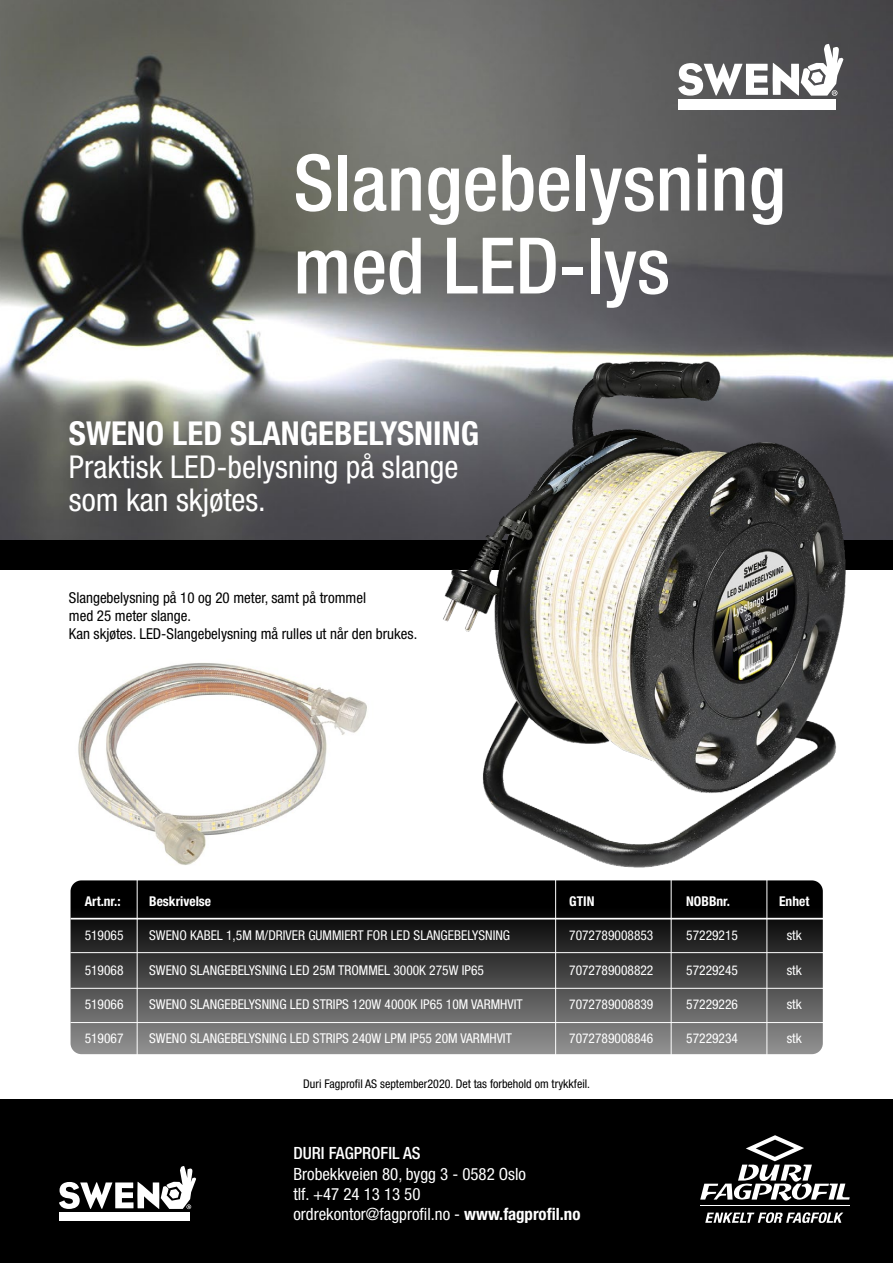
<style>
.page{position:relative;width:893px;height:1263px;background:#fff}
.page>*{position:absolute;margin:0;border:0;box-sizing:border-box;transform-origin:0 0}
.t1{font:500 condensed 78px/82.9px "Helvetica Neue";color:#fff}
.t2{font:700 condensed 33px "Helvetica Neue";color:#fff}
.t3{font:condensed 31.5px/33px "Helvetica Neue";color:#fff}
.t4{font:condensed 16.95px/20.2px "Helvetica Neue";color:#fff}
.t5{font:500 condensed 16.95px "Helvetica Neue";color:#fff}
.t6{font:condensed 15px/18px "Helvetica Neue";color:#000}
.t7{font:condensed 13.5px "Helvetica Neue";color:#fff}
.t8{font:700 condensed 13.5px "Helvetica Neue";color:#fff}
.t9{font:condensed 12px "Helvetica Neue";color:#000}
.s1{font-weight:700}
</style>
<div class="page">
<img style="left:0;top:0;width:893px;height:540px">
<div style="left:0;top:1099px;width:893px;height:164px;background:#000"></div>
<hr style="left:700px;top:1205px;width:150px;height:1px;background:#fff">
<svg style="left:700px;top:1135px;width:150px;height:65px"></svg>
<svg style="left:705px;top:1212px;width:138px;height:11px"></svg>
<img style="left:78px;top:663px;width:289px;height:202px">
<div style="left:679px;top:99px;width:157px;height:11px;background:#fff"></div>
<svg style="left:678px;top:44px;width:165px;height:52px"></svg>
<div style="left:60px;top:1212px;width:130px;height:9px;background:#fff"></div>
<svg style="left:59px;top:1166px;width:137px;height:43px"></svg>
<div style="left:0;top:540px;width:893px;height:30px;background:#000"></div>
<img style="left:406px;top:347px;width:487px;height:521px">
<div style="left:71px;top:880px;width:752px;height:174px;background:linear-gradient(to bottom,#000,#8f8f8f);border-radius:11px"></div>
<hr style="left:137px;top:877px;width:1px;height:188px;background:#fff">
<hr style="left:71px;top:918px;width:754px;height:1px;background:#fff">
<hr style="left:71px;top:952px;width:754px;height:1px;background:#fff">
<hr style="left:555px;top:873px;width:1px;height:187px;background:#fff">
<hr style="left:671px;top:873px;width:1px;height:187px;background:#fff">
<hr style="left:71px;top:988px;width:755px;height:1px;background:#fff">
<hr style="left:71px;top:1022px;width:755px;height:1px;background:#fff">
<hr style="left:766px;top:873px;width:1px;height:187px;background:#fff">
<h1 class="t1" style="left:293px;top:140px;width:494px">Slangebelysning med LED-lys</h1>
<h2 class="t2" style="left:69px;top:414px;width:412px">SWENO LED SLANGEBELYSNING</h2>
<h3 class="t3" style="left:69px;top:450px;width:391px">Praktisk LED-belysning på slange som kan skjøtes.</h3>
<p class="t6" style="left:69px;top:588px;width:350px">Slangebelysning på 10 og 20 meter, samt på trommel<br>med 25 meter slange.<br>Kan skjøtes. LED-Slangebelysning må rulles ut når den brukes.</p>
<p class="t8" style="left:85px;top:893px;width:37px">Art.nr.:</p>
<p class="t8" style="left:149px;top:893px;width:63px">Beskrivelse</p>
<p class="t8" style="left:569px;top:893px;width:27px">GTIN</p>
<p class="t8" style="left:686px;top:893px;width:45px">NOBBnr.</p>
<p class="t8" style="left:779px;top:893px;width:32px">Enhet</p>
<p class="t7" style="left:85px;top:928px;width:40px">519065</p>
<p class="t7" style="left:149px;top:928px;width:362px">SWENO KABEL 1,5M M/DRIVER GUMMIERT FOR LED SLANGEBELYSNING</p>
<p class="t7" style="left:569px;top:928px;width:86px">7072789008853</p>
<p class="t7" style="left:686px;top:928px;width:53px">57229215</p>
<p class="t7" style="left:787px;top:928px;width:16px">stk</p>
<p class="t7" style="left:85px;top:962px;width:40px">519068</p>
<p class="t7" style="left:149px;top:962px;width:336px">SWENO SLANGEBELYSNING LED 25M TROMMEL 3000K 275W IP65</p>
<p class="t7" style="left:569px;top:962px;width:86px">7072789008822</p>
<p class="t7" style="left:686px;top:962px;width:53px">57229245</p>
<p class="t7" style="left:787px;top:962px;width:16px">stk</p>
<p class="t7" style="left:85px;top:996px;width:40px">519066</p>
<p class="t7" style="left:149px;top:996px;width:375px">SWENO SLANGEBELYSNING LED STRIPS 120W 4000K IP65 10M VARMHVIT</p>
<p class="t7" style="left:569px;top:996px;width:86px">7072789008839</p>
<p class="t7" style="left:686px;top:996px;width:53px">57229226</p>
<p class="t7" style="left:787px;top:996px;width:16px">stk</p>
<p class="t7" style="left:85px;top:1031px;width:40px">519067</p>
<p class="t7" style="left:149px;top:1031px;width:364px">SWENO SLANGEBELYSNING LED STRIPS 240W LPM IP55 20M VARMHVIT</p>
<p class="t7" style="left:569px;top:1031px;width:86px">7072789008846</p>
<p class="t7" style="left:686px;top:1031px;width:53px">57229234</p>
<p class="t7" style="left:787px;top:1031px;width:16px">stk</p>
<p class="t9" style="left:303px;top:1077px;width:288px">Duri Fagprofil AS september2020. Det tas forbehold om trykkfeil.</p>
<p class="t5" style="left:293px;top:1143px;width:129px">DURI FAGPROFIL AS</p>
<p class="t4" style="left:293px;top:1163px;width:289px">Brobekkveien 80, bygg 3 - 0582 Oslo<br>tlf. +47 24 13 13 50 ordrekontor@fagprofil.no - <span class="s1">www.fagprofil.no</span></p>
</div>
